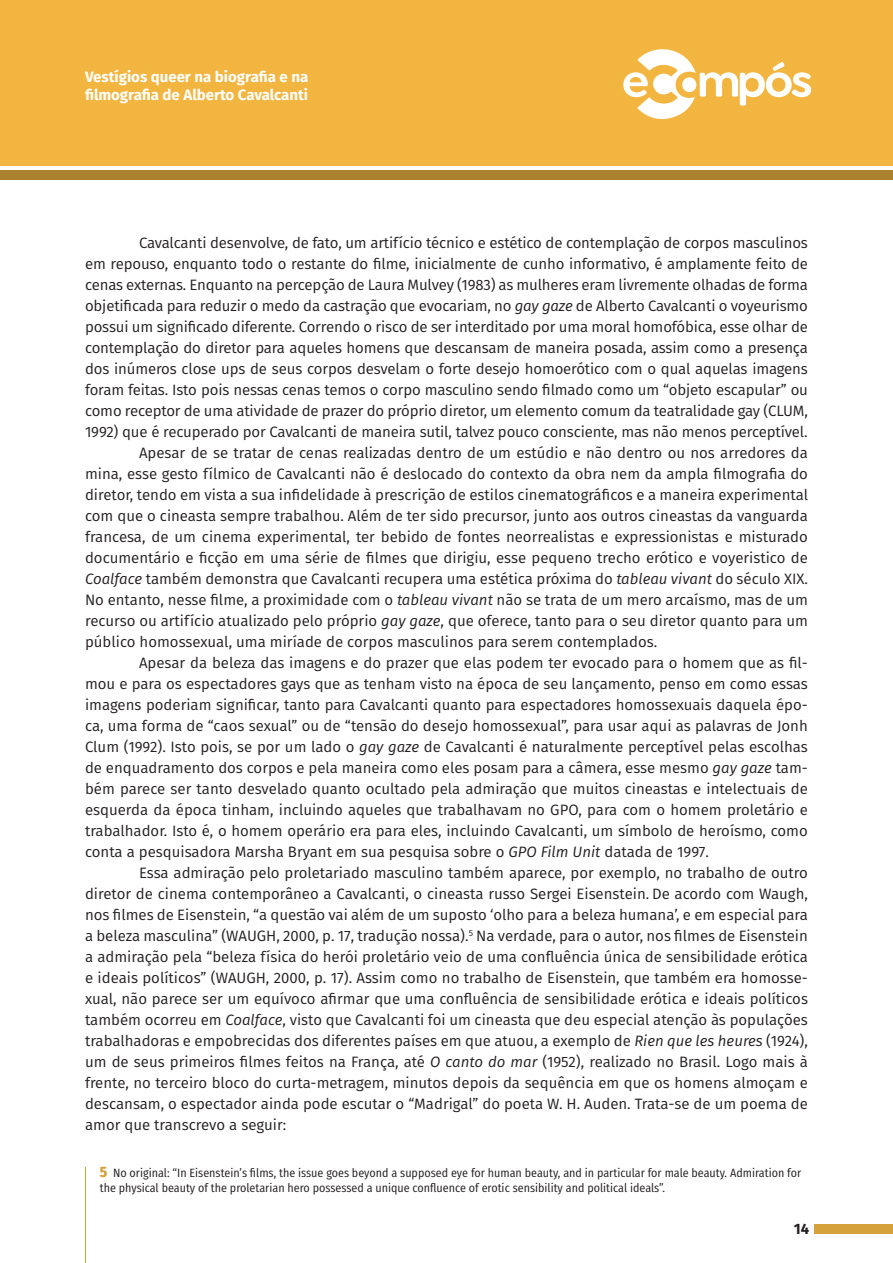
<style>
.page{position:relative;width:893px;height:1263px;background:#fff}
.page>*{position:absolute;margin:0;border:0;box-sizing:border-box;transform-origin:0 0}
.t1{font:15px "Fira Sans";color:#231f20}
.t2{font:700 15px/18px "Fira Sans";color:#fff}
.t3{font:700 15px "Fira Sans";color:#231f20}
.t4{font:12px/15px "Fira Sans Condensed";color:#231f20}
.s1{font-style:italic}
.s2{font-weight:800;font-size:15px;color:#d4a13b}
</style>
<div class="page">
<div style="left:0;top:0;width:893px;height:166px;background:#f2b540"></div>
<div style="left:0;top:170px;width:893px;height:10px;background:#ab822f"></div>
<div style="left:814px;top:1224px;width:79px;height:9px;background:#d4a13b"></div>
<svg style="left:623px;top:49px;width:188px;height:70px"></svg>
<hr style="left:85px;top:1167px;width:1px;height:96px;background:#d4a13b">
<p class="t2" style="left:85px;top:66px;width:225px">Vestígios queer na biografia e na filmografia de Alberto Cavalcanti</p>
<p class="t1" style="left:139px;top:231px;width:670px">Cavalcanti desenvolve, de fato, um artifício técnico e estético de contemplação de corpos masculinos</p>
<p class="t1" style="left:85px;top:252px;width:724px">em repouso, enquanto todo o restante do filme, inicialmente de cunho informativo, é amplamente feito de</p>
<p class="t1" style="left:85px;top:273px;width:724px">cenas externas. Enquanto na percepção de Laura Mulvey (1983) as mulheres eram livremente olhadas de forma</p>
<p class="t1" style="left:85px;top:294px;width:724px">objetificada para reduzir o medo da castração que evocariam, no <span class="s1">gay gaze</span> de Alberto Cavalcanti o voyeurismo</p>
<p class="t1" style="left:85px;top:315px;width:724px">possui um significado diferente. Correndo o risco de ser interditado por uma moral homofóbica, esse olhar de</p>
<p class="t1" style="left:85px;top:336px;width:724px">contemplação do diretor para aqueles homens que descansam de maneira posada, assim como a presença</p>
<p class="t1" style="left:85px;top:357px;width:724px">dos inúmeros close ups de seus corpos desvelam o forte desejo homoerótico com o qual aquelas imagens</p>
<p class="t1" style="left:85px;top:378px;width:724px">foram feitas. Isto pois nessas cenas temos o corpo masculino sendo filmado como um “objeto escapular” ou</p>
<p class="t1" style="left:85px;top:399px;width:724px">como receptor de uma atividade de prazer do próprio diretor, um elemento comum da teatralidade gay (CLUM,</p>
<p class="t1" style="left:85px;top:420px;width:724px">1992) que é recuperado por Cavalcanti de maneira sutil, talvez pouco consciente, mas não menos perceptível.</p>
<p class="t1" style="left:139px;top:441px;width:670px">Apesar de se tratar de cenas realizadas dentro de um estúdio e não dentro ou nos arredores da</p>
<p class="t1" style="left:85px;top:462px;width:724px">mina, esse gesto fílmico de Cavalcanti não é deslocado do contexto da obra nem da ampla filmografia do</p>
<p class="t1" style="left:85px;top:483px;width:724px">diretor, tendo em vista a sua infidelidade à prescrição de estilos cinematográficos e a maneira experimental</p>
<p class="t1" style="left:85px;top:504px;width:724px">com que o cineasta sempre trabalhou. Além de ter sido precursor, junto aos outros cineastas da vanguarda</p>
<p class="t1" style="left:85px;top:525px;width:724px">francesa, de um cinema experimental, ter bebido de fontes neorrealistas e expressionistas e misturado</p>
<p class="t1" style="left:85px;top:546px;width:724px">documentário e ficção em uma série de filmes que dirigiu, esse pequeno trecho erótico e voyeristico de</p>
<p class="t1" style="left:85px;top:567px;width:724px"><span class="s1">Coalface</span> também demonstra que Cavalcanti recupera uma estética próxima do <span class="s1">tableau vivant</span> do século XIX.</p>
<p class="t1" style="left:85px;top:588px;width:724px">No entanto, nesse filme, a proximidade com o <span class="s1">tableau vivant</span> não se trata de um mero arcaísmo, mas de um</p>
<p class="t1" style="left:85px;top:609px;width:724px">recurso ou artifício atualizado pelo próprio <span class="s1">gay gaze</span>, que oferece, tanto para o seu diretor quanto para um</p>
<p class="t1" style="left:85px;top:630px;width:574px">público homossexual, uma miríade de corpos masculinos para serem contemplados.</p>
<p class="t1" style="left:139px;top:651px;width:670px">Apesar da beleza das imagens e do prazer que elas podem ter evocado para o homem que as fil-</p>
<p class="t1" style="left:85px;top:672px;width:724px">mou e para os espectadores gays que as tenham visto na época de seu lançamento, penso em como essas</p>
<p class="t1" style="left:85px;top:693px;width:724px">imagens poderiam significar, tanto para Cavalcanti quanto para espectadores homossexuais daquela épo-</p>
<p class="t1" style="left:85px;top:714px;width:724px">ca, uma forma de “caos sexual” ou de “tensão do desejo homossexual”, para usar aqui as palavras de Jonh</p>
<p class="t1" style="left:85px;top:735px;width:724px">Clum (1992). Isto pois, se por um lado o <span class="s1">gay gaze</span> de Cavalcanti é naturalmente perceptível pelas escolhas</p>
<p class="t1" style="left:85px;top:756px;width:724px">de enquadramento dos corpos e pela maneira como eles posam para a câmera, esse mesmo <span class="s1">gay gaze</span> tam-</p>
<p class="t1" style="left:85px;top:777px;width:724px">bém parece ser tanto desvelado quanto ocultado pela admiração que muitos cineastas e intelectuais de</p>
<p class="t1" style="left:85px;top:798px;width:724px">esquerda da época tinham, incluindo aqueles que trabalhavam no GPO, para com o homem proletário e</p>
<p class="t1" style="left:85px;top:819px;width:724px">trabalhador. Isto é, o homem operário era para eles, incluindo Cavalcanti, um símbolo de heroísmo, como</p>
<p class="t1" style="left:85px;top:840px;width:625px">conta a pesquisadora Marsha Bryant em sua pesquisa sobre o <span class="s1">GPO Film Unit</span> datada de 1997.</p>
<p class="t1" style="left:139px;top:861px;width:670px">Essa admiração pelo proletariado masculino também aparece, por exemplo, no trabalho de outro</p>
<p class="t1" style="left:85px;top:882px;width:724px">diretor de cinema contemporâneo a Cavalcanti, o cineasta russo Sergei Eisenstein. De acordo com Waugh,</p>
<p class="t1" style="left:85px;top:903px;width:724px">nos filmes de Eisenstein, “a questão vai além de um suposto ‘olho para a beleza humana’, e em especial para</p>
<p class="t1" style="left:85px;top:924px;width:724px">a beleza masculina” (WAUGH, 2000, p. 17, tradução nossa).<sup>5</sup> Na verdade, para o autor, nos filmes de Eisenstein</p>
<p class="t1" style="left:85px;top:945px;width:724px">a admiração pela “beleza física do herói proletário veio de uma confluência única de sensibilidade erótica</p>
<p class="t1" style="left:85px;top:966px;width:724px">e ideais políticos” (WAUGH, 2000, p. 17). Assim como no trabalho de Eisenstein, que também era homosse-</p>
<p class="t1" style="left:85px;top:987px;width:724px">xual, não parece ser um equívoco afirmar que uma confluência de sensibilidade erótica e ideais políticos</p>
<p class="t1" style="left:85px;top:1008px;width:724px">também ocorreu em <span class="s1">Coalface</span>, visto que Cavalcanti foi um cineasta que deu especial atenção às populações</p>
<p class="t1" style="left:85px;top:1029px;width:724px">trabalhadoras e empobrecidas dos diferentes países em que atuou, a exemplo de <span class="s1">Rien que les heures</span> (1924),</p>
<p class="t1" style="left:85px;top:1050px;width:724px">um de seus primeiros filmes feitos na França, até <span class="s1">O canto do mar</span> (1952), realizado no Brasil. Logo mais à</p>
<p class="t1" style="left:85px;top:1071px;width:724px">frente, no terceiro bloco do curta-metragem, minutos depois da sequência em que os homens almoçam e</p>
<p class="t1" style="left:85px;top:1092px;width:724px">descansam, o espectador ainda pode escutar o “Madrigal” do poeta W. H. Auden. Trata-se de um poema de</p>
<p class="t1" style="left:85px;top:1113px;width:203px">amor que transcrevo a seguir:</p>
<p class="t4" style="left:100px;top:1165px;width:703px"><span class="s2">5</span> No original: “In Eisenstein’s films, the issue goes beyond a supposed eye for human beauty, and in particular for male beauty. Admiration for the physical beauty of the proletarian hero possessed a unique confluence of erotic sensibility and political ideals”.</p>
<p class="t3" style="left:794px;top:1216px;width:17px">14</p>
</div>
